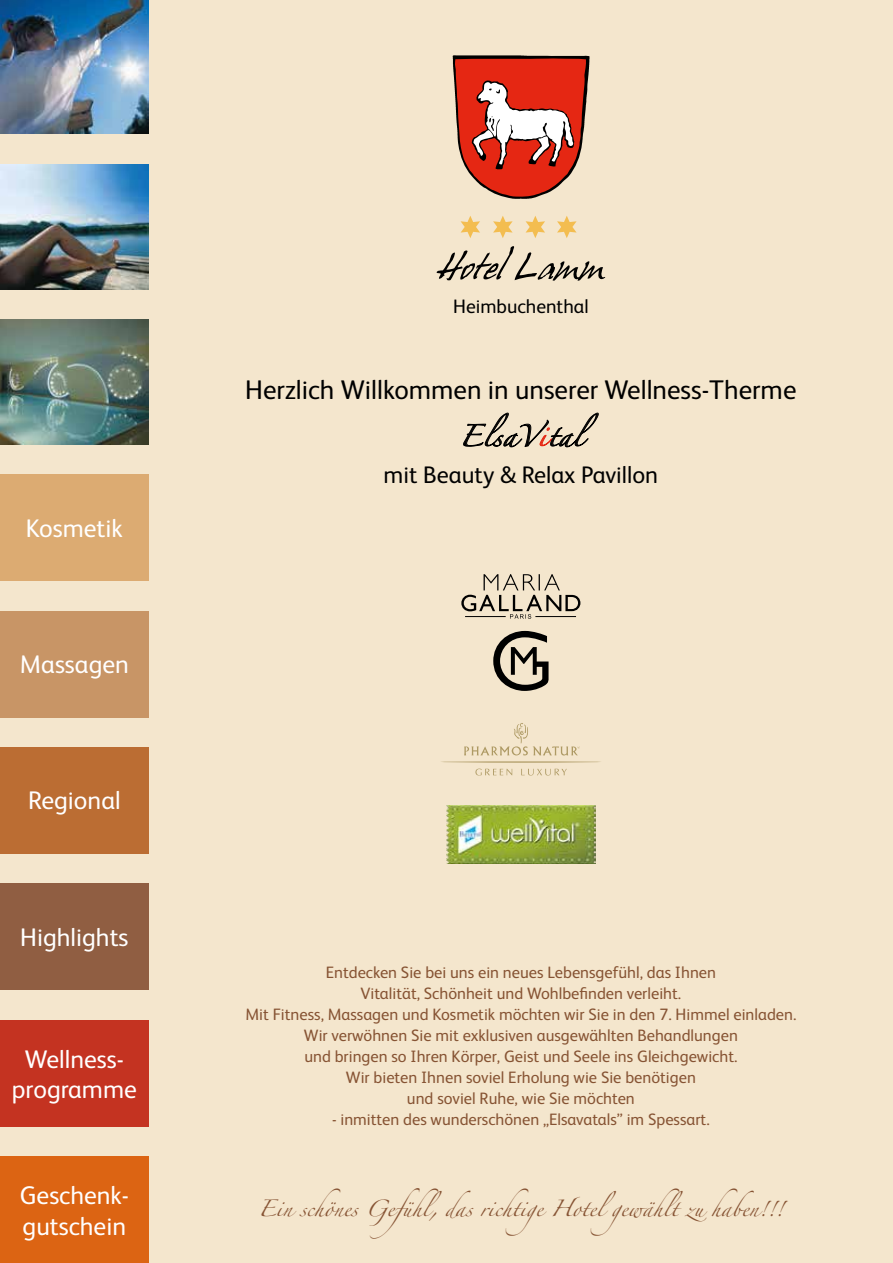
<style>
.page{position:relative;width:893px;height:1263px;background:#f4e6cd}
.page>*{position:absolute;margin:0;border:0;box-sizing:border-box;transform-origin:0 0}
.t1{font:27px "FS Albert";color:#000}
.t2{font:25.5px/30.6px "FS Albert";color:#fff;text-align:center}
.t3{font:24px "FS Albert";color:#000}
.t4{font:19.5px "FS Albert";color:#000}
.t5{font:19.5px "Zapfino";letter-spacing:.03em;color:#000}
.t6{font:16.5px/21px "FS Albert";color:#865333;text-align:center}
.t7{font:15px "Zapfino";color:#865333}
.s1{color:#e52713}
</style>
<div class="page">
<svg style="left:461px;top:574px;width:119px;height:45px"></svg>
<hr style="left:465px;top:616px;width:41px;height:1px;background:#000">
<hr style="left:535px;top:616px;width:41px;height:1px;background:#000">
<svg style="left:493px;top:631px;width:56px;height:60px"></svg>
<svg style="left:557px;top:216px;width:20px;height:22px"></svg>
<svg style="left:526px;top:216px;width:19px;height:22px"></svg>
<svg style="left:493px;top:216px;width:20px;height:22px"></svg>
<svg style="left:461px;top:216px;width:19px;height:22px"></svg>
<svg style="left:437px;top:246px;width:168px;height:35px"></svg>
<svg style="left:452px;top:55px;width:137px;height:144px;background:#d06252"></svg>
<div style="left:0;top:1020px;width:149px;height:106px;background:#c43321"></div>
<div style="left:0;top:1157px;width:149px;height:106px;background:#dc6413"></div>
<div style="left:0;top:884px;width:149px;height:106px;background:#905e42"></div>
<div style="left:0;top:611px;width:149px;height:106px;background:#c89566"></div>
<div style="left:0;top:747px;width:149px;height:107px;background:#bb6d33"></div>
<div style="left:0;top:474px;width:149px;height:107px;background:#dcab72"></div>
<svg style="left:464px;top:723px;width:116px;height:32px"></svg>
<hr style="left:440px;top:761px;width:162px;height:2px;background:#ae9a64;border-radius:50%">
<svg style="left:475px;top:769px;width:37px;height:6px"></svg>
<svg style="left:521px;top:769px;width:46px;height:6px"></svg>
<svg style="left:463px;top:412px;width:136px;height:36px"></svg>
<img style="left:446px;top:806px;width:149px;height:57px">
<img style="left:0;top:164px;width:149px;height:125px">
<img style="left:0;top:0;width:149px;height:134px">
<img style="left:0;top:319px;width:149px;height:125px">
<h2 class="t2" style="left:26px;top:511px;width:98px">Kosmetik</h2>
<h2 class="t2" style="left:20px;top:648px;width:110px">Massagen</h2>
<h2 class="t2" style="left:28px;top:784px;width:94px">Regional</h2>
<h2 class="t2" style="left:20px;top:921px;width:110px">Highlights</h2>
<h2 class="t2" style="left:12px;top:1042px;width:127px">Wellness&shy;programme</h2>
<h2 class="t2" style="left:20px;top:1178px;width:111px;text-align:left">Geschenk&shy;gutschein</h2>
<p class="t4" style="left:453px;top:293px;width:137px">Heimbuchenthal</p>
<h1 class="t1" style="left:245px;top:372px;width:553px">Herzlich Willkommen in unserer Wellness-Therme</h1>
<p class="t5" style="left:459px;top:428px;width:141px">ElsaV<span class="s1">i</span>tal</p>
<h3 class="t3" style="left:384px;top:459px;width:276px">mit Beauty &amp; Relax Pavillon</h3>
<p class="t6" style="left:245px;top:961px;width:552px">Entdecken Sie bei uns ein neues Lebensgefühl, das Ihnen<br>Vitalität, Schönheit und Wohlbefinden verleiht.<br>Mit Fitness, Massagen und Kosmetik möchten wir Sie in den 7. Himmel einladen.<br>Wir verwöhnen Sie mit exklusiven ausgewählten Behandlungen<br>und bringen so Ihren Körper, Geist und Seele ins Gleichgewicht.<br>Wir bieten Ihnen soviel Erholung wie Sie benötigen<br>und soviel Ruhe, wie Sie möchten</p>
<p class="t6" style="left:332px;top:1108px;width:379px">- inmitten des wunderschönen „Elsavatals” im Spessart.</p>
<p class="t7" style="left:258px;top:1202px;width:527px">Ein schönes Gefühl, das richtige Hotelgewählt zu haben!!!</p>
</div>
